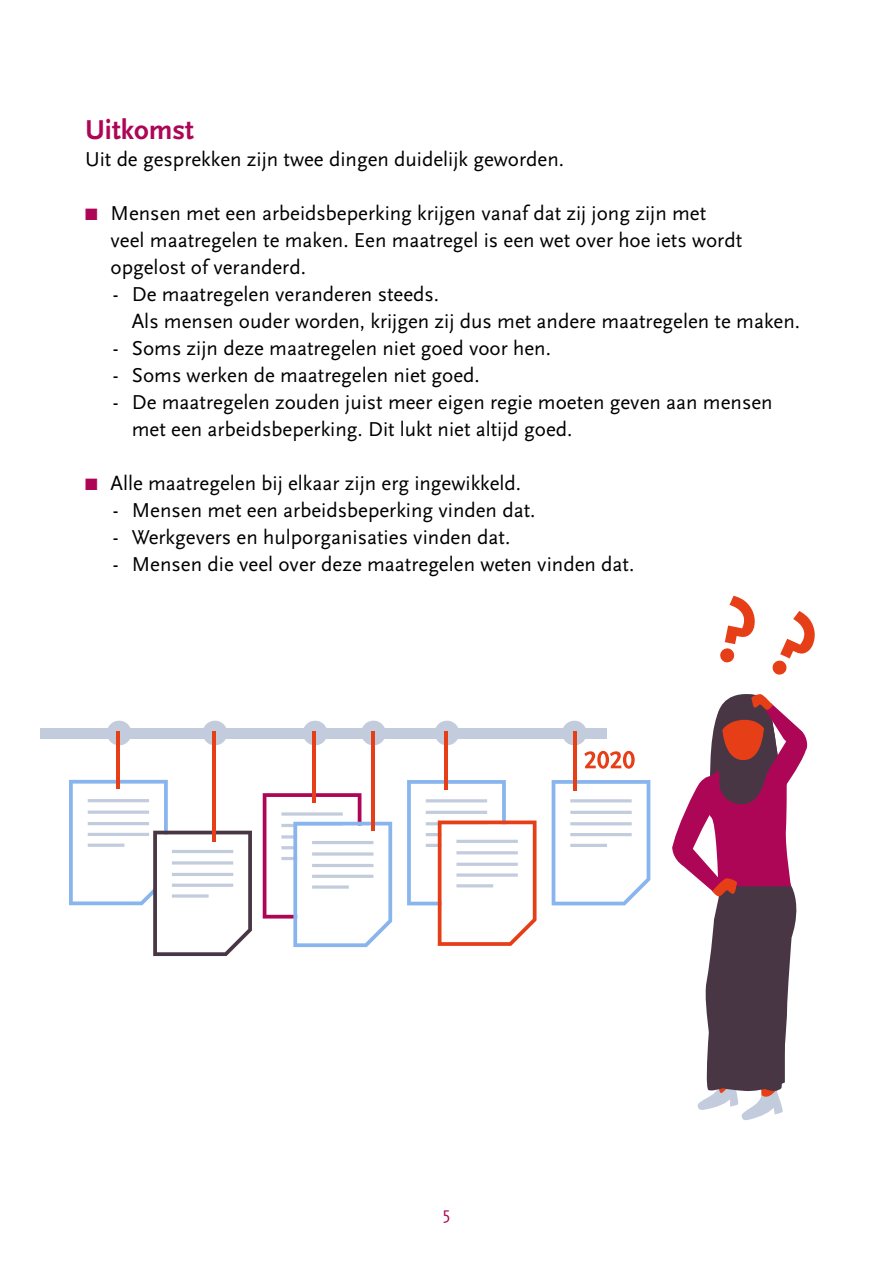
<style>
.page{position:relative;width:893px;height:1263px;background:#fff}
.page>*{position:absolute;margin:0;border:0;box-sizing:border-box;transform-origin:0 0}
.H1_-_Tussenkop{font:700 28.5px "Scala Sans OT";color:#ad0656}
.P_-_Brood{font:21px/27px "Scala Sans OT";color:#000}
.t1{font:18px "Scala Sans OT";color:#ad0656}
.s1{color:#ad0656}
</style>
<div class="page">
<svg style="left:720px;top:596px;width:35px;height:67px"></svg>
<svg style="left:772px;top:611px;width:43px;height:64px"></svg>
<svg style="left:672px;top:694px;width:136px;height:426px"></svg>
<div style="left:40px;top:728px;width:566px;height:10px;background:#c3ccdc"></div>
<div style="left:562px;top:721px;width:25px;height:24px;background:#c3ccdc;border-radius:50%"></div>
<div style="left:435px;top:721px;width:24px;height:24px;background:#c3ccdc;border-radius:50%"></div>
<div style="left:361px;top:721px;width:25px;height:24px;background:#c3ccdc;border-radius:50%"></div>
<div style="left:303px;top:721px;width:24px;height:24px;background:#c3ccdc;border-radius:50%"></div>
<div style="left:203px;top:721px;width:24px;height:24px;background:#c3ccdc;border-radius:50%"></div>
<div style="left:107px;top:721px;width:24px;height:24px;background:#c3ccdc;border-radius:50%"></div>
<svg style="left:69px;top:780px;width:183px;height:176px"></svg>
<hr style="left:172px;top:850px;width:61px;height:3px;background:#c3ccdc">
<hr style="left:172px;top:861px;width:61px;height:3px;background:#c3ccdc">
<hr style="left:172px;top:873px;width:61px;height:3px;background:#c3ccdc">
<hr style="left:172px;top:884px;width:61px;height:3px;background:#c3ccdc">
<svg style="left:172px;top:894px;width:37px;height:4px"></svg>
<svg style="left:263px;top:793px;width:129px;height:154px"></svg>
<hr style="left:312px;top:841px;width:61px;height:3px;background:#c3ccdc">
<svg style="left:312px;top:852px;width:61px;height:4px"></svg>
<hr style="left:312px;top:864px;width:61px;height:3px;background:#c3ccdc">
<hr style="left:312px;top:875px;width:61px;height:3px;background:#c3ccdc">
<svg style="left:312px;top:885px;width:37px;height:4px"></svg>
<svg style="left:552px;top:780px;width:98px;height:125px"></svg>
<hr style="left:570px;top:799px;width:62px;height:3px;background:#c3ccdc">
<hr style="left:570px;top:811px;width:62px;height:3px;background:#c3ccdc">
<hr style="left:570px;top:822px;width:62px;height:3px;background:#c3ccdc">
<hr style="left:570px;top:833px;width:62px;height:3px;background:#c3ccdc">
<hr style="left:570px;top:844px;width:37px;height:3px;background:#c3ccdc">
<svg style="left:407px;top:780px;width:129px;height:166px"></svg>
<hr style="left:456px;top:840px;width:62px;height:3px;background:#c3ccdc">
<hr style="left:456px;top:851px;width:62px;height:3px;background:#c3ccdc">
<hr style="left:456px;top:863px;width:62px;height:3px;background:#c3ccdc">
<svg style="left:456px;top:873px;width:62px;height:4px"></svg>
<hr style="left:456px;top:884px;width:37px;height:3px;background:#c3ccdc">
<hr style="left:574px;top:731px;width:3px;height:60px;background:#e63f18">
<hr style="left:444px;top:731px;width:4px;height:58px;background:#e63f18">
<hr style="left:371px;top:731px;width:3px;height:99px;background:#e63f18">
<hr style="left:212px;top:731px;width:4px;height:110px;background:#e63f18">
<hr style="left:312px;top:731px;width:3px;height:72px;background:#e63f18">
<hr style="left:117px;top:731px;width:3px;height:58px;background:#e63f18">
<svg style="left:584px;top:751px;width:51px;height:18px"></svg>
<h1 class="H1_-_Tussenkop" style="left:85px;top:114px;width:110px">Uitkomst</h1>
<p class="P_-_Brood" style="left:85px;top:146px;width:481px">Uit de gesprekken zijn twee dingen duidelijk geworden.</p>
<p class="P_-_Brood" style="left:111px;top:200px;width:633px;text-indent:-26px"><span class="s1">■</span> Mensen met een arbeidsbeperking krijgen vanaf dat zij jong zijn met veel maatregelen te maken. Een maatregel is een wet over hoe iets wordt opgelost of veranderd.</p>
<p class="P_-_Brood" style="left:132px;top:281px;width:670px;text-indent:-19px">- De maatregelen veranderen steeds.<br>Als mensen ouder worden, krijgen zij dus met andere maatregelen te maken.</p>
<p class="P_-_Brood" style="left:113px;top:335px;width:440px">- Soms zijn deze maatregelen niet goed voor hen.</p>
<p class="P_-_Brood" style="left:113px;top:362px;width:369px">- Soms werken de maatregelen niet goed.</p>
<p class="P_-_Brood" style="left:132px;top:389px;width:642px;text-indent:-19px">- De maatregelen zouden juist meer eigen regie moeten geven aan mensen met een arbeidsbeperking. Dit lukt niet altijd goed.</p>
<p class="P_-_Brood" style="left:85px;top:470px;width:438px"><span class="s1">■</span> Alle maatregelen bij elkaar zijn erg ingewikkeld.</p>
<p class="P_-_Brood" style="left:113px;top:497px;width:424px">- Mensen met een arbeidsbeperking vinden dat.</p>
<p class="P_-_Brood" style="left:113px;top:524px;width:399px">- Werkgevers en hulporganisaties vinden dat.</p>
<p class="P_-_Brood" style="left:113px;top:551px;width:523px">- Mensen die veel over deze maatregelen weten vinden dat.</p>
<p class="t1" style="left:443px;top:1203px;width:9px">5</p>
</div>
